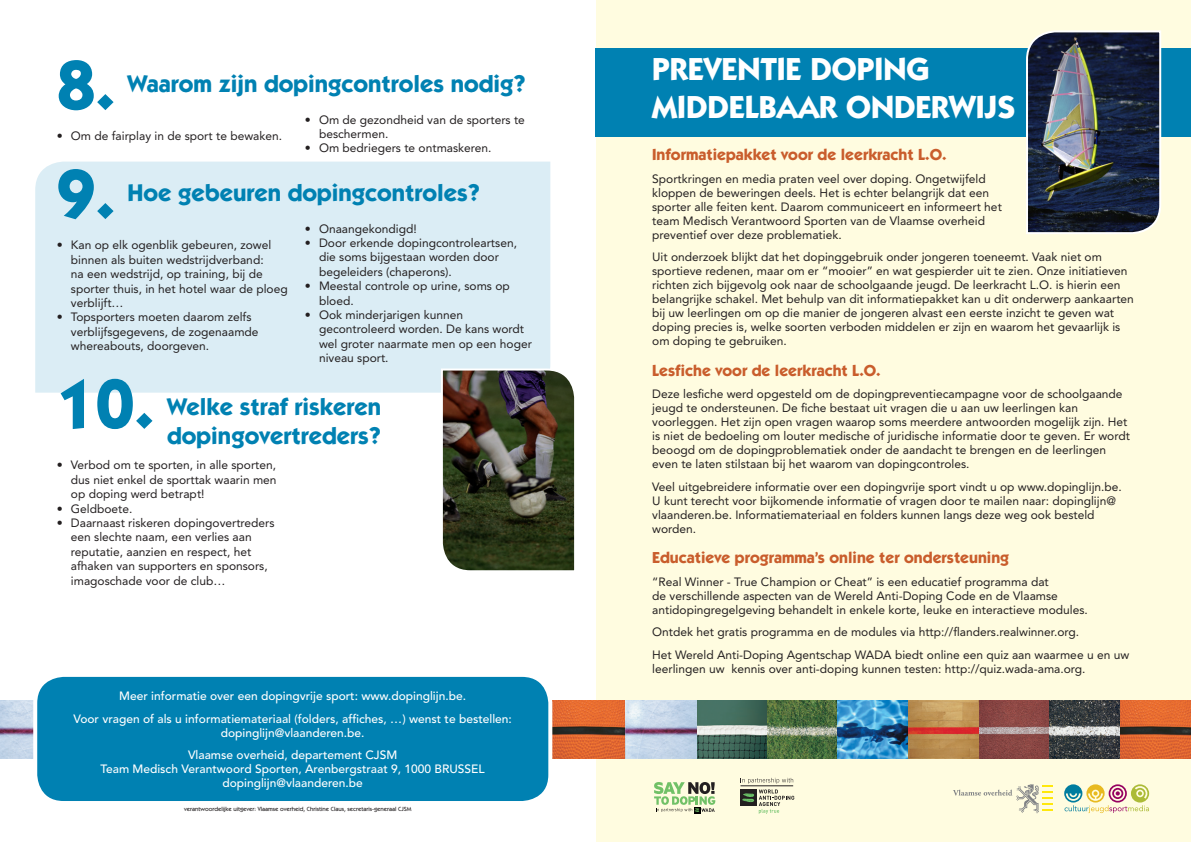
<style>
.page{position:relative;width:1191px;height:842px;background:#fff}
.page>*{position:absolute;margin:0;border:0;box-sizing:border-box;transform-origin:0 0}
.t1{font:700 70px "Itc Kabel LT";color:#0081b2}
.titel{font:700 32px/38.4px "Itc Kabel LT";color:#fff}
.titel3{font:700 24px "Itc Kabel LT";color:#0081b2}
.titel3_10{font:700 24px/28.8px "Itc Kabel LT";color:#0081b2}
.titel2{font:700 16px "Itc Kabel LT";color:#c95d2c}
.tekst{font:12px/14px "Avenir LT";color:#231f20}
.opsomming1x{font:12px/14.4px "Avenir LT";color:#231f20}
.tekst-2{font:500 12px/14px "Avenir LT";color:#fff;text-align:center}
.titel-2{font:500 6px "Itc Kabel LT";color:#231f20}
</style>
<div class="page">
<div style="left:35px;top:162px;width:515px;height:231px;background:#dbedf5"></div>
<div style="left:596px;top:0;width:595px;height:842px;background:#fffce0"></div>
<img style="left:552px;top:701px;width:497px;height:58px">
<img style="left:1049px;top:701px;width:142px;height:58px">
<img style="left:0;top:701px;width:33px;height:58px">
<div style="left:35px;top:675px;width:515px;height:128px;background:#0081b2;border-radius:28px"></div>
<div style="left:33px;top:673px;width:519px;height:132px;border:4px solid #fff;border-radius:28px"></div>
<img style="left:440px;top:368px;width:135px;height:203px">
<div style="left:595px;top:48px;width:596px;height:88px;background:#0081b2"></div>
<svg style="left:1064px;top:784px;width:85px;height:29px"></svg>
<svg style="left:953px;top:784px;width:99px;height:29px"></svg>
<svg style="left:654px;top:782px;width:61px;height:31px"></svg>
<svg style="left:740px;top:778px;width:54px;height:36px"></svg>
<img style="left:1025px;top:30px;width:137px;height:204px">
<p class="t1" style="left:57px;top:43px;width:60px">8.</p>
<p class="titel3" style="left:128px;top:69px;width:399px">Waarom zijn dopingcontroles nodig?</p>
<p class="opsomming1x" style="left:57px;top:129px;width:227px">• Om de fairplay in de sport te bewaken.</p>
<p class="opsomming1x" style="left:319px;top:112px;width:207px;text-indent:-14px">• Om de gezondheid van de sporters te beschermen.</p>
<p class="opsomming1x" style="left:305px;top:141px;width:188px">• Om bedriegers te ontmaskeren.</p>
<p class="t1" style="left:57px;top:152px;width:60px">9.</p>
<p class="titel3" style="left:128px;top:178px;width:354px">Hoe gebeuren dopingcontroles?</p>
<p class="opsomming1x" style="left:71px;top:238px;width:218px;text-indent:-14px">• Kan op elk ogenblik gebeuren, zowel binnen als buiten wedstrijdverband:<br>na een wedstrijd, op training, bij de sporter thuis, in het hotel waar de ploeg verblijft…</p>
<p class="opsomming1x" style="left:71px;top:310px;width:189px;text-indent:-14px">• Topsporters moeten daarom zelfs verblijfsgegevens, de zogenaamde whereabouts, doorgeven.</p>
<p class="opsomming1x" style="left:305px;top:221px;width:113px">• Onaangekondigd!</p>
<p class="opsomming1x" style="left:319px;top:236px;width:199px;text-indent:-14px">• Door erkende dopingcontroleartsen, die soms bijgestaan worden door begeleiders (chaperons).</p>
<p class="opsomming1x" style="left:319px;top:279px;width:192px;text-indent:-14px">• Meestal controle op urine, soms op bloed.</p>
<p class="opsomming1x" style="left:319px;top:308px;width:214px;text-indent:-14px">• Ook minderjarigen kunnen gecontroleerd worden. De kans wordt wel groter naarmate men op een hoger niveau sport.</p>
<p class="t1" style="left:57px;top:361px;width:99px">10.</p>
<p class="titel3_10" style="left:167px;top:392px;width:215px">Welke straf riskeren dopingovertreders?</p>
<p class="opsomming1x" style="left:71px;top:458px;width:207px;text-align:justify;text-indent:-14px">• Verbod om te sporten, in alle sporten, dus niet enkel de sporttak waarin men op doping werd betrapt!</p>
<p class="opsomming1x" style="left:57px;top:501px;width:77px">• Geldboete.</p>
<p class="opsomming1x" style="left:71px;top:516px;width:205px;text-indent:-14px">• Daarnaast riskeren dopingovertreders een slechte naam, een verlies aan reputatie, aanzien en respect, het afhaken van supporters en sponsors, imagoschade voor de club…</p>
<p class="tekst-2" style="left:119px;top:689px;width:348px">Meer informatie over een dopingvrije sport: www.dopinglijn.be.</p>
<p class="tekst-2" style="left:73px;top:712px;width:440px">Voor vragen of als u informatiemateriaal (folders, affiches, …) wenst te bestellen: dopinglijn@vlaanderen.be.</p>
<p class="tekst-2" style="left:100px;top:748px;width:386px">Vlaamse overheid, departement CJSM<br>Team Medisch Verantwoord Sporten, Arenbergstraat 9, 1000 BRUSSEL dopinglijn@vlaanderen.be</p>
<p class="titel-2" style="left:184px;top:805px;width:229px">verantwoordelijke uitgever: Vlaamse overheid, Christine Claus, secretaris-generaal CJSM</p>
<p class="titel" style="left:652px;top:50px;width:364px">PREVENTIE DOPING<br>MIDDELBAAR ONDERWIJS</p>
<p class="titel2" style="left:652px;top:145px;width:296px">Informatiepakket voor de leerkracht L.O.</p>
<p class="tekst" style="left:652px;top:172px;width:351px">Sportkringen en media praten veel over doping. Ongetwijfeld kloppen de beweringen deels. Het is echter belangrijk dat een sporter alle feiten kent. Daarom communiceert en informeert het team Medisch Verantwoord Sporten van de Vlaamse overheid preventief over deze problematiek.</p>
<p class="tekst" style="left:652px;top:250px;width:483px">Uit onderzoek blijkt dat het dopinggebruik onder jongeren toeneemt. Vaak niet om sportieve redenen, maar om er “mooier” en wat gespierder uit te zien. Onze initiatieven richten zich bijgevolg ook naar de schoolgaande jeugd. De leerkracht L.O. is hierin een belangrijke schakel. Met behulp van dit informatiepakket kan u dit onderwerp aankaarten bij uw leerlingen om op die manier de jongeren alvast een eerste inzicht te geven wat doping precies is, welke soorten verboden middelen er zijn en waarom het gevaarlijk is om doping te gebruiken.</p>
<p class="titel2" style="left:652px;top:361px;width:230px">Lesfiche voor de leerkracht L.O.</p>
<p class="tekst" style="left:652px;top:387px;width:479px">Deze lesfiche werd opgesteld om de dopingpreventiecampagne voor de schoolgaande jeugd te ondersteunen. De fiche bestaat uit vragen die u aan uw leerlingen kan voorleggen. Het zijn open vragen waarop soms meerdere antwoorden mogelijk zijn. Het is niet de bedoeling om louter medische of juridische informatie door te geven. Er wordt beoogd om de dopingproblematiek onder de aandacht te brengen en de leerlingen even te laten stilstaan bij het waarom van dopingcontroles.</p>
<p class="tekst" style="left:652px;top:480px;width:471px">Veel uitgebreidere informatie over een dopingvrije sport vindt u op www.dopinglijn.be.<br>U kunt terecht voor bijkomende informatie of vragen door te mailen naar: dopinglijn@ vlaanderen.be. Informatiemateriaal en folders kunnen langs deze weg ook besteld worden.</p>
<p class="titel2" style="left:652px;top:548px;width:358px">Educatieve programma’s online ter ondersteuning</p>
<p class="tekst" style="left:652px;top:575px;width:437px">“Real Winner - True Champion or Cheat” is een educatief programma dat<br>de verschillende aspecten van de Wereld Anti-Doping Code en de Vlaamse antidopingregelgeving behandelt in enkele korte, leuke en interactieve modules.</p>
<p class="tekst" style="left:652px;top:625px;width:428px">Ontdek het gratis programma en de modules via http://flanders.realwinner.org.</p>
<p class="tekst" style="left:652px;top:648px;width:478px">Het Wereld Anti-Doping Agentschap WADA biedt online een quiz aan waarmee u en uw leerlingen uw kennis over anti-doping kunnen testen: http://quiz.wada-ama.org.</p>
</div>
